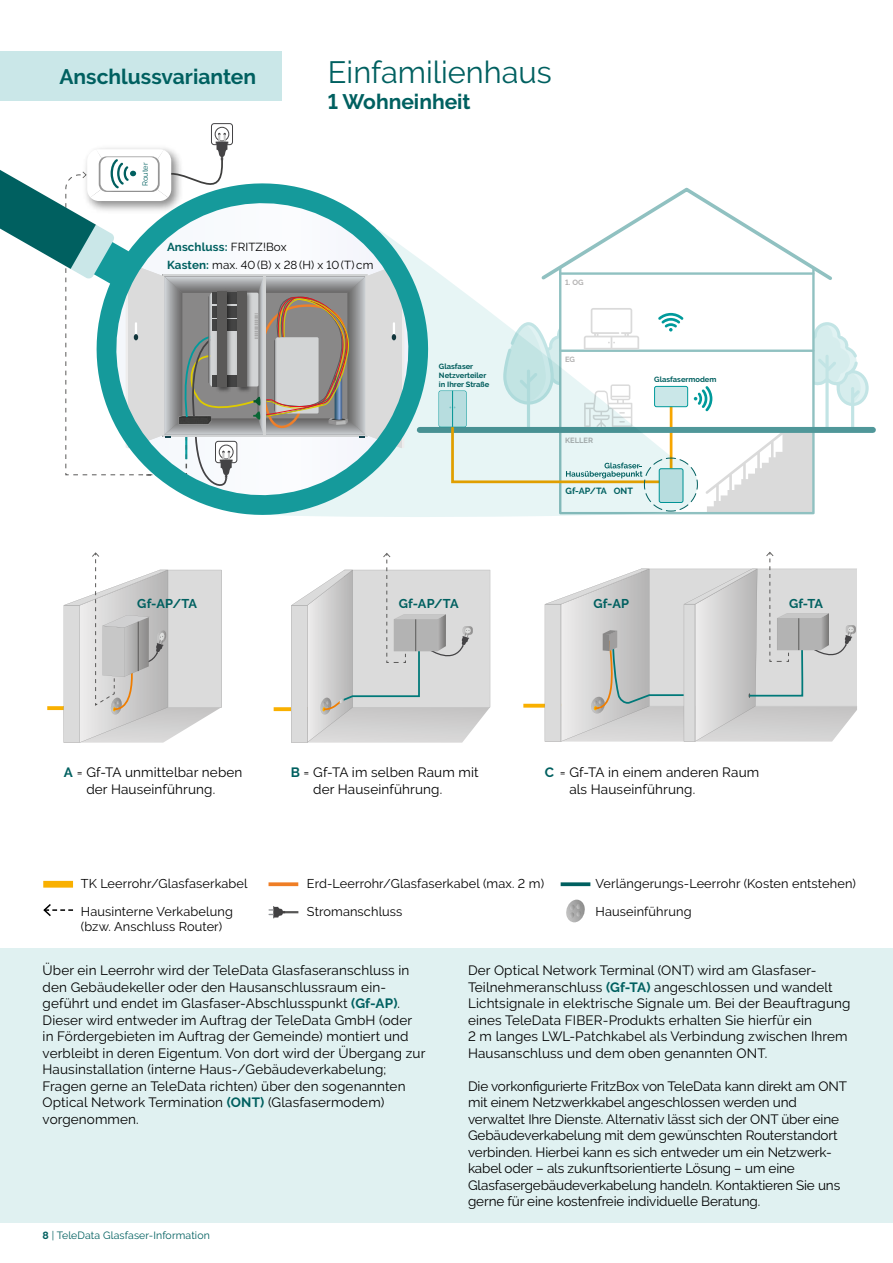
<style>
.page{position:relative;width:893px;height:1263px;background:#fff}
.page>*{position:absolute;margin:0;border:0;box-sizing:border-box;transform-origin:0 0}
.t1{font:30.75px "Raleway";color:#006060}
.t2{font:700 21px "Raleway";color:#006060}
.t3{font:13.5px/16.5px "Raleway";letter-spacing:.01em;color:#000}
.t4{font:13.5px/16.5px "Raleway";letter-spacing:-.01em;color:#000}
.t5{font:12.75px/27.9px "Raleway";letter-spacing:.01em;color:#000}
.t6{font:700 12.75px "Raleway";letter-spacing:.01em;color:#006060}
.t7{font:11.55px/17.7px "Raleway";letter-spacing:.01em;color:#000}
.t8{font:10.5px "Raleway";letter-spacing:.01em;color:#006060}
.t9{font:700 9px "Raleway";color:#006060}
.t10{font:700 7.5px/8.7px "Raleway";color:#006060}
.t11{font:700 7.5px "Raleway";color:#b3b2b2}
.t12{font:7.5px "Raleway";color:#006060}
.s1{font-weight:700;color:#006060}
.s2{font-weight:700}
</style>
<div class="page">
<div style="left:0;top:948px;width:893px;height:275px;background:#e0f1f1"></div>
<svg style="left:47px;top:706px;width:17px;height:4px"></svg>
<svg style="left:64px;top:552px;width:158px;height:191px"></svg>
<hr style="left:138px;top:622px;width:1px;height:49px;background:#5a5958">
<svg style="left:274px;top:707px;width:17px;height:4px"></svg>
<svg style="left:291px;top:553px;width:200px;height:190px;background:#d7d8d8"></svg>
<svg style="left:523px;top:704px;width:22px;height:4px"></svg>
<svg style="left:545px;top:552px;width:312px;height:190px;background:#d6d6d6"></svg>
<svg style="left:561px;top:882px;width:29px;height:4px"></svg>
<svg style="left:269px;top:882px;width:29px;height:4px"></svg>
<div style="left:43px;top:881px;width:30px;height:7px;background:#f9b000"></div>
<svg style="left:43px;top:904px;width:30px;height:13px"></svg>
<svg style="left:269px;top:906px;width:29px;height:12px"></svg>
<svg style="left:566px;top:900px;width:19px;height:22px"></svg>
<svg style="left:211px;top:124px;width:21px;height:21px"></svg>
<div style="left:211px;top:123px;width:22px;height:22px;border:1px solid #444345;border-radius:3px"></div>
<div style="left:215px;top:127px;width:14px;height:14px;border:1px solid #444345;border-radius:50%"></div>
<svg style="left:329px;top:266px;width:369px;height:251px;background:#ddefef"></svg>
<svg style="left:170px;top:248px;width:259px;height:268px;background:#92cfd0"></svg>
<svg style="left:0;top:133px;width:404px;height:354px"></svg>
<div style="left:0;top:51px;width:282px;height:50px;background:#cae7e8"></div>
<svg style="left:449px;top:187px;width:427px;height:325px"></svg>
<h2 class="t2" style="left:60px;top:64px;width:198px">Anschlussvarianten</h2>
<h1 class="t1" style="left:328px;top:54px;width:225px">Einfamilienhaus</h1>
<h2 class="t2" style="left:328px;top:89px;width:144px">1 Wohneinheit</h2>
<p class="t12" style="left:141px;top:186px;width:25px;rotate:-90deg">Router</p>
<p class="t7" style="left:167px;top:238px;width:208px"><span class="s1">Anschluss:</span> FRITZ!Box<br><span class="s1">Kasten:</span> max. 40(B) x 28(H) x 10(T) cm</p>
<p class="t10" style="left:439px;top:362px;width:52px">Glasfaser<br>Netzverteiler in Ihrer Straße</p>
<p class="t11" style="left:565px;top:278px;width:20px">1. OG</p>
<p class="t11" style="left:565px;top:355px;width:11px">EG</p>
<p class="t10" style="left:654px;top:375px;width:64px">Glasfasermodem</p>
<p class="t11" style="left:565px;top:436px;width:29px">KELLER</p>
<p class="t9" style="left:566px;top:486px;width:69px">Gf-AP/TA ONT</p>
<p class="t6" style="left:137px;top:597px;width:61px">Gf-AP/TA</p>
<p class="t6" style="left:399px;top:597px;width:61px">Gf-AP/TA</p>
<p class="t6" style="left:593px;top:597px;width:37px">Gf-AP</p>
<p class="t6" style="left:789px;top:597px;width:36px">Gf-TA</p>
<p class="t3" style="left:64px;top:764px;width:180px;text-align:center"><span class="s1">A</span> = Gf-TA unmittelbar neben der Hauseinführung.</p>
<p class="t3" style="left:313px;top:764px;width:167px;text-indent:-23px"><span class="s1">B</span> = Gf-TA im selben Raum mit der Hauseinführung.</p>
<p class="t3" style="left:569px;top:764px;width:191px;text-indent:-24px"><span class="s1">C</span> = Gf-TA in einem anderen Raum als Hauseinführung.</p>
<p class="t5" style="left:81px;top:870px;width:168px">TK Leerrohr/Glasfaserkabel<br>Hausinterne Verkabelung</p>
<p class="t5" style="left:81px;top:912px;width:143px">(bzw. Anschluss Router)</p>
<p class="t5" style="left:307px;top:870px;width:239px">Erd-Leerrohr/Glasfaserkabel (max. 2 m)<br>Stromanschluss</p>
<p class="t5" style="left:596px;top:870px;width:262px">Verlängerungs-Leerrohr (Kosten entstehen)</p>
<p class="t5" style="left:596px;top:897px;width:97px">Hauseinführung</p>
<p class="t3" style="left:43px;top:962px;width:384px">Über ein Leerrohr wird der TeleData Glasfaseranschluss in den Gebäudekeller oder den Hausanschlussraum ein&shy;geführt und endet im Glasfaser-Abschlusspunkt <span class="s1">(Gf-AP)</span>.<br>Dieser wird entweder im Auftrag der TeleData GmbH (oder in Fördergebieten im Auftrag der Gemeinde) montiert und verbleibt in deren Eigentum. Von dort wird der Übergang zur Hausinstallation (interne Haus-/Gebäudeverkabelung; Fragen gerne an TeleData richten) über den sogenannten Optical Network Termination <span class="s1">(ONT)</span> (Glasfasermodem) vorgenommen.</p>
<p class="t3" style="left:468px;top:962px;width:384px">Der Optical Network Terminal (ONT) wird am Glasfaser-Teilnehmeranschluss <span class="s1">(Gf-TA)</span> angeschlossen und wandelt Lichtsignale in elektrische Signale um. Bei der Beauftragung eines TeleData FIBER-Produkts erhalten Sie hierfür ein<br>2 m langes LWL-Patchkabel als Verbindung zwischen Ihrem Hausanschluss und dem oben genannten ONT.</p>
<p class="t4" style="left:468px;top:1077px;width:380px">Die vorkonfigurierte FritzBox von TeleData kann direkt am ONT mit einem Netzwerkkabel angeschlossen werden und verwaltet Ihre Dienste. Alternativ lässt sich der ONT über eine Gebäudeverkabelung mit dem gewünschten Routerstandort verbinden. Hierbei kann es sich entweder um ein Netzwerk&shy;kabel oder – als zukunftsorientierte Lösung – um eine Glasfasergebäudeverkabelung handeln. Kontaktieren Sie uns gerne für eine kostenfreie individuelle Beratung.</p>
<p class="t8" style="left:43px;top:1229px;width:169px"><span class="s2">8</span> | TeleData Glasfaser-Information</p>
</div>
